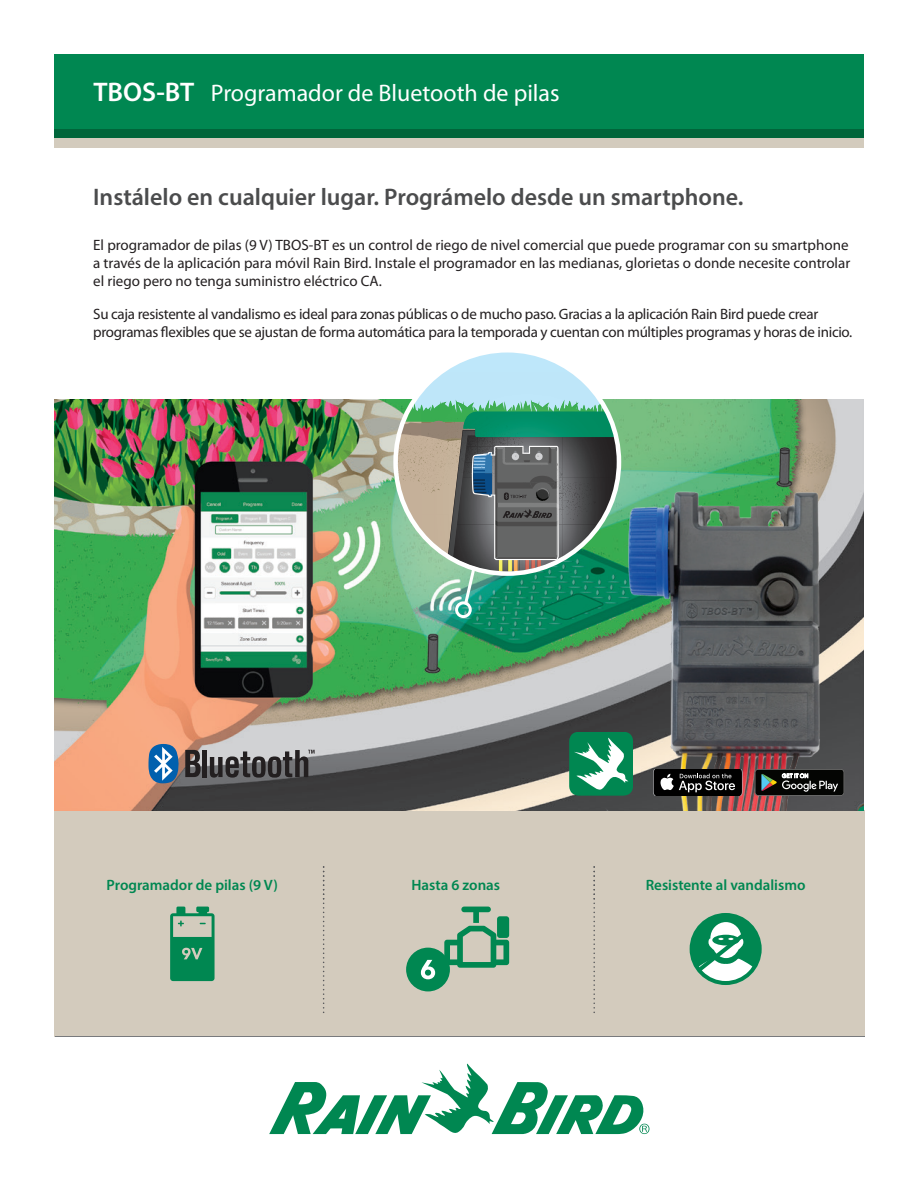
<style>
.page{position:relative;width:918px;height:1188px;background:#fff}
.page>*{position:absolute;margin:0;border:0;box-sizing:border-box;transform-origin:0 0}
.t1{font:600 24px "Myriad Pro";color:#4b4c4d}
.t2{font:24px "Myriad Pro";color:#fff}
.t3{font:15px/18px "Myriad Pro";letter-spacing:-.02em;color:#231f20;text-align:justify}
.t4{font:600 15px "Myriad Pro";color:#008751}
.s1{font-weight:600;font-size:27px}
</style>
<div class="page">
<div style="left:54px;top:810px;width:811px;height:227px;background:#d3cbbd"></div>
<svg style="left:269px;top:1064px;width:380px;height:70px"></svg>
<div style="left:54px;top:129px;width:810px;height:9px;background:#00653a"></div>
<div style="left:54px;top:138px;width:810px;height:9px;background:#d3cbbd"></div>
<div style="left:54px;top:54px;width:810px;height:75px;background:#008751"></div>
<svg style="left:323px;top:866px;width:1px;height:147px"></svg>
<svg style="left:593px;top:866px;width:2px;height:147px"></svg>
<img style="left:54px;top:399px;width:810px;height:411px">
<svg style="left:397px;top:576px;width:196px;height:42px;background:#3ba17f"></svg>
<svg style="left:393px;top:352px;width:228px;height:224px;background:#8aa49b"></svg>
<img style="left:524px;top:482px;width:60px;height:1px">
<img style="left:524px;top:499px;width:64px;height:3px">
<img style="left:398px;top:445px;width:121px;height:1px">
<img style="left:407px;top:452px;width:107px;height:2px">
<img style="left:399px;top:459px;width:131px;height:3px">
<img style="left:402px;top:466px;width:149px;height:2px">
<img style="left:401px;top:474px;width:158px;height:2px">
<img style="left:427px;top:407px;width:62px;height:12px">
<img style="left:406px;top:439px;width:110px;height:1px">
<svg style="left:170px;top:907px;width:45px;height:74px"></svg>
<svg style="left:690px;top:913px;width:72px;height:72px"></svg>
<div style="left:461px;top:907px;width:30px;height:5px;background:#008751;border-radius:3px"></div>
<div style="left:497px;top:916px;width:12px;height:22px;background:#008751;border-radius:3px"></div>
<svg style="left:406px;top:926px;width:103px;height:65px"></svg>
<hr style="left:55px;top:1036px;width:810px;height:1px;background:#787a7d">
<div style="left:202px;top:750px;width:5px;height:27px;background:#231f20"></div>
<svg style="left:210px;top:750px;width:105px;height:28px;background:#696869"></svg>
<svg style="left:149px;top:744px;width:52px;height:39px;background:#61778e"></svg>
<svg style="left:569px;top:732px;width:24px;height:64px;background:#249567"></svg>
<img style="left:593px;top:431px;width:271px;height:379px">
<svg style="left:653px;top:769px;width:90px;height:27px;background:#2e2d2d"></svg>
<svg style="left:755px;top:769px;width:89px;height:27px;background:#323431"></svg>
<h1 class="t2" style="left:93px;top:78px;width:468px"><span class="s1">TBOS-BT</span> Programador de Bluetooth de pilas</h1>
<h1 class="t1" style="left:93px;top:181px;width:652px">Instálelo en cualquier lugar. Prográmelo desde un smartphone.</h1>
<p class="t3" style="left:93px;top:236px;width:759px">El programador de pilas (9 V) TBOS-BT es un control de riego de nivel comercial que puede programar con su smartphone a través de la aplicación para móvil Rain Bird. Instale el programador en las medianas, glorietas o donde necesite controlar el riego pero no tenga suministro eléctrico CA.</p>
<p class="t3" style="left:93px;top:305px;width:761px">Su caja resistente al vandalismo es ideal para zonas públicas o de mucho paso. Gracias a la aplicación Rain Bird puede crear programas flexibles que se ajustan de forma automática para la temporada y cuentan con múltiples programas y horas de inicio.</p>
<p class="t4" style="left:107px;top:876px;width:173px">Programador de pilas (9 V)</p>
<p class="t4" style="left:412px;top:876px;width:90px">Hasta 6 zonas</p>
<p class="t4" style="left:646px;top:876px;width:161px">Resistente al vandalismo</p>
</div>
